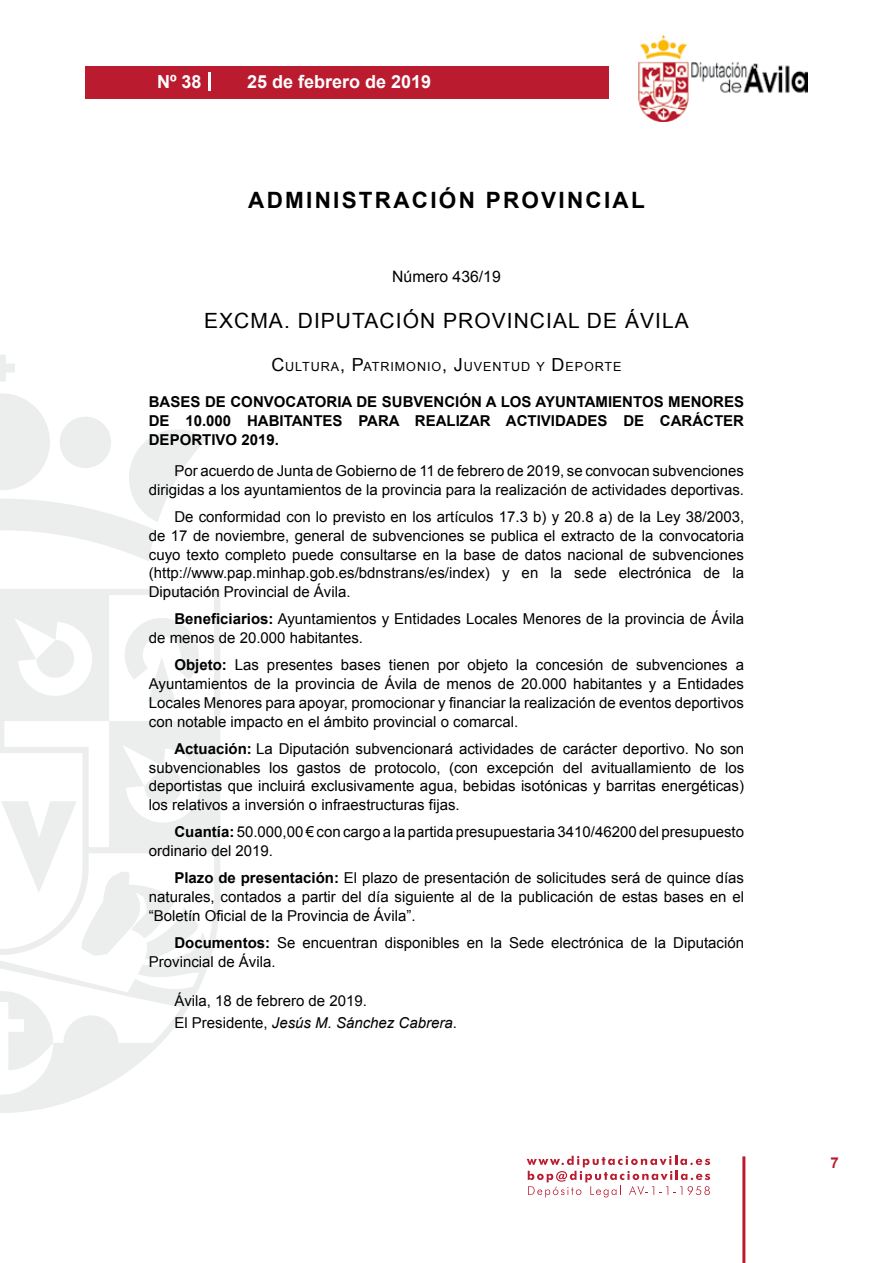
<style>
.page{position:relative;width:893px;height:1263px;background:#fff}
.page>*{position:absolute;margin:0;border:0;box-sizing:border-box;transform-origin:0 0}
.t1{font:700 22.5px "Arial";letter-spacing:.1em;color:#000}
.t2{font:21px "Arial";letter-spacing:.05em;color:#000}
.t3{font:700 18px "Arial";color:#fff}
.t4{font:15.75px "Arial";color:#000}
.t5{font:15px/18.8px "Arial";color:#000;text-align:justify}
.t6{font:700 15px/18.8px "Arial";color:#000;text-align:justify}
.t7{font:700 15px "Arial";color:#ba1b2f}
.t8{font:12.6px "Arial";letter-spacing:.07em;color:#000}
.s1{font-size:18px}
.s2{font-weight:700}
.s3{font-style:italic}
</style>
<div class="page">
<svg style="left:527px;top:1156px;width:183px;height:41px"></svg>
<div style="left:85px;top:66px;width:523px;height:33px;background:#ba1b2f"></div>
<img style="left:638px;top:36px;width:170px;height:86px">
<hr style="left:742px;top:1156px;width:3px;height:107px;background:#ba1b2f">
<svg style="left:208px;top:72px;width:2px;height:18px"></svg>
<svg style="left:0;top:355px;width:15px;height:27px"></svg>
<svg style="left:0;top:393px;width:206px;height:168px"></svg>
<svg style="left:0;top:589px;width:220px;height:524px"></svg>
<svg style="left:36px;top:640px;width:40px;height:40px"></svg>
<svg style="left:125px;top:618px;width:74px;height:83px"></svg>
<svg style="left:0;top:991px;width:53px;height:79px"></svg>
<svg style="left:1px;top:767px;width:198px;height:192px"></svg>
<p class="t3" style="left:157px;top:69px;width:46px">Nº 38</p>
<p class="t3" style="left:247px;top:69px;width:186px">25 de febrero de 2019</p>
<h1 class="t1" style="left:248px;top:185px;width:398px">ADMINISTRACIÓN PROVINCIAL</h1>
<p class="t4" style="left:392px;top:266px;width:110px">Número 436/19</p>
<h2 class="t2" style="left:204px;top:307px;width:486px">EXCMA. DIPUTACIÓN PROVINCIAL DE ÁVILA</h2>
<p class="t8" style="left:271px;top:359px;width:352px"><span class="s1">C</span>ULTURA<span class="s1">, P</span>ATRIMONIO<span class="s1">, J</span>UVENTUD Y <span class="s1">D</span> EPORTE</p>
<p class="t6" style="left:149px;top:393px;width:597px">BASES DE CONVOCATORIA DE SUBVENCIÓN A LOS AYUNTAMIENTOS MENORES DE 10.000 HABITANTES PARA REALIZAR ACTIVIDADES DE CARÁCTER DEPORTIVO 2019.</p>
<p class="t5" style="left:149px;top:461px;width:597px;text-align:right">Por acuerdo de Junta de Gobierno de 11 de febrero de 2019, se convocan subvenciones dirigidas a los ayuntamientos de la provincia para la realización de actividades deportivas.</p>
<p class="t5" style="left:149px;top:507px;width:597px;text-indent:26px">De conformidad con lo previsto en los artículos 17.3 b) y 20.8 a) de la Ley 38/2003, de 17 de noviembre, general de subvenciones se publica el extracto de la convocatoria cuyo texto completo puede consultarse en la base de datos nacional de subvenciones (http://www.pap.minhap.gob.es/bdnstrans/es/index) y en la sede electrónica de la Diputación Provincial de Ávila.</p>
<p class="t5" style="left:149px;top:610px;width:597px;text-indent:26px"><span class="s2">Beneficiarios:</span> Ayuntamientos y Entidades Locales Menores de la provincia de Ávila de menos de 20.000 habitantes.</p>
<p class="t5" style="left:149px;top:656px;width:597px;text-indent:26px"><span class="s2">Objeto:</span> Las presentes bases tienen por objeto la concesión de subvenciones a Ayuntamientos de la provincia de Ávila de menos de 20.000 habitantes y a Entidades Locales Menores para apoyar, promocionar y financiar la realización de eventos deportivos con notable impacto en el ámbito provincial o comarcal.</p>
<p class="t5" style="left:149px;top:739px;width:597px;text-indent:26px"><span class="s2">Actuación:</span> La Diputación subvencionará actividades de carácter deportivo. No son subvencionables los gastos de protocolo, (con excepción del avituallamiento de los deportistas que incluirá exclusivamente agua, bebidas isotónicas y barritas energéticas) los relativos a inversión o infraestructuras fijas.</p>
<p class="t5" style="left:149px;top:823px;width:597px;text-indent:26px"><span class="s2">Cuantía:</span> 50.000,00 € con cargo a la partida presupuestaria 3410/46200 del presupuesto ordinario del 2019.</p>
<p class="t5" style="left:149px;top:869px;width:597px;text-indent:26px"><span class="s2">Plazo de presentación:</span> El plazo de presentación de solicitudes será de quince días naturales, contados a partir del día siguiente al de la publicación de estas bases en el “Boletín Oficial de la Provincia de Ávila”.</p>
<p class="t5" style="left:149px;top:934px;width:597px;text-indent:26px"><span class="s2">Documentos:</span> Se encuentran disponibles en la Sede electrónica de la Diputación<br>Provincial de Ávila.</p>
<p class="t5" style="left:174px;top:990px;width:284px;line-height:22.2px">Ávila, 18 de febrero de 2019.<br>El Presidente, <span class="s3">Jesús M. Sánchez Cabrera</span>.</p>
<p class="t7" style="left:831px;top:1153px;width:10px">7</p>
</div>
